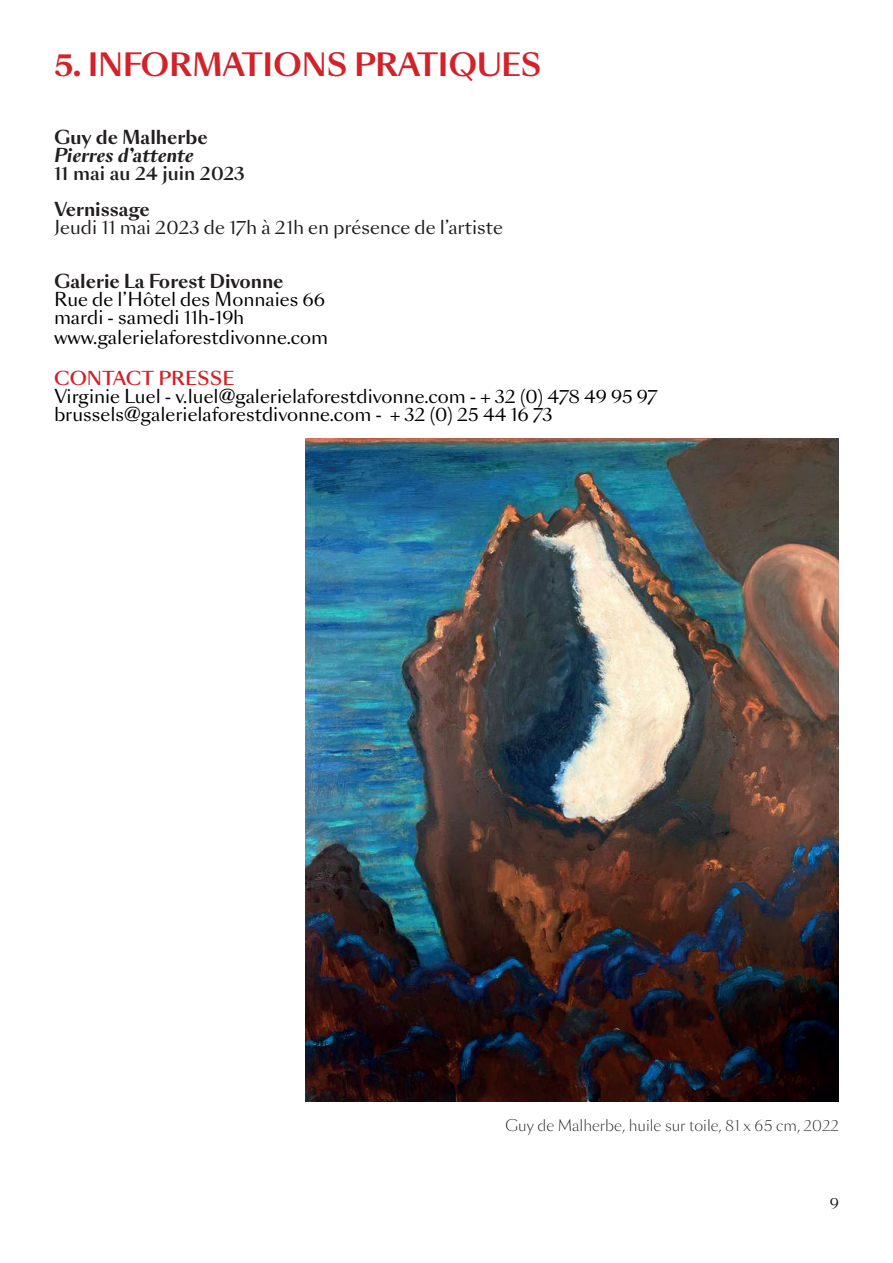
<style>
.page{position:relative;width:893px;height:1263px;background:#fff}
.page>*{position:absolute;margin:0;border:0;box-sizing:border-box;transform-origin:0 0}
.t1{font:700 30px "Sang Bleu Sans";letter-spacing:-.01em;color:#d2222a}
.t2{font:18px/18px "Sang Bleu Sans";color:#000001}
.t3{font:700 18px "Sang Bleu Sans";color:#231f20}
.t4{font:18px "Sang Bleu Sans";color:#231f20}
.t5{font:500 18px "Sang Bleu Sans";color:#231f20}
.t6{font:italic 700 18px "Sang Bleu Sans";color:#231f20}
.t7{font:500 18px "Sang Bleu Sans";color:#d22229}
.t8{font:300 15px "Sang Bleu Sans";color:#231f20}
.t9{font:15px "Sang Bleu Sans";color:#231f20}
</style>
<div class="page">
<img style="left:306px;top:438px;width:533px;height:664px">
<h1 class="t1" style="left:54px;top:45px;width:489px">5. INFORMATIONS PRATIQUES</h1>
<p class="t3" style="left:54px;top:125px;width:155px">Guy de Malherbe</p>
<p class="t6" style="left:54px;top:143px;width:141px">Pierres d’attente</p>
<p class="t5" style="left:54px;top:162px;width:192px">11 mai au 24 juin 2023</p>
<p class="t3" style="left:54px;top:197px;width:97px">Vernissage</p>
<p class="t4" style="left:54px;top:216px;width:450px">Jeudi 11 mai 2023 de 17h à 21h en présence de l’artiste</p>
<p class="t3" style="left:54px;top:269px;width:231px">Galerie La Forest Divonne</p>
<p class="t2" style="left:54px;top:291px;width:273px">Rue de l’Hôtel des Monnaies 66 mardi - samedi 11h-19h</p>
<p class="t2" style="left:54px;top:328px;width:276px">www.galerielaforestdivonne.com</p>
<p class="t7" style="left:54px;top:367px;width:182px">CONTACT PRESSE</p>
<p class="t2" style="left:54px;top:388px;width:605px">Virginie Luel - v.luel@galerielaforestdivonne.com - + 32 (0) 478 49 95 97 brussels@galerielaforestdivonne.com - + 32 (0) 25 44 16 73</p>
<p class="t8" style="left:505px;top:1116px;width:335px">Guy de Malherbe, huile sur toile, 81 x 65 cm, 2022</p>
<p class="t9" style="left:830px;top:1193px;width:11px">9</p>
</div>
